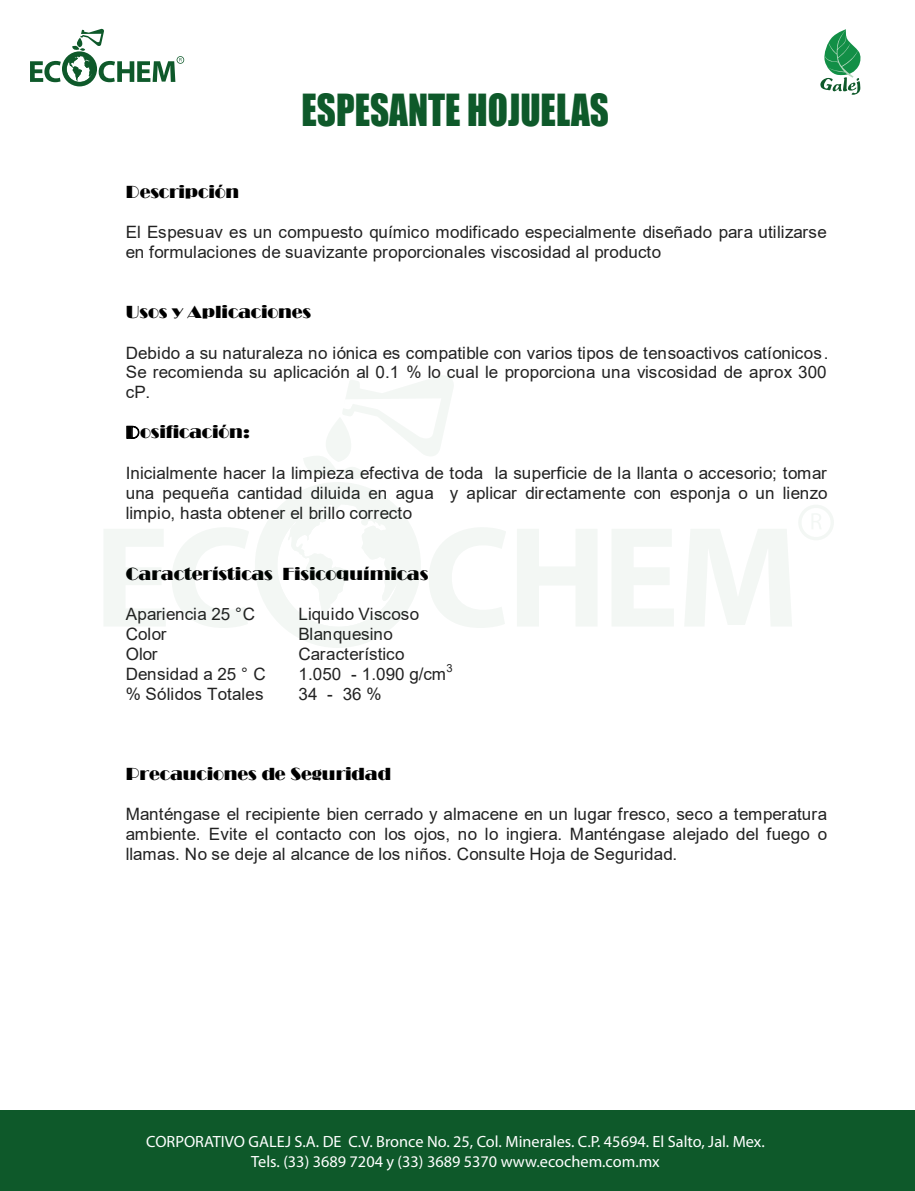
<style>
.page{position:relative;width:915px;height:1191px;background:#fff}
.page>*{position:absolute;margin:0;border:0;box-sizing:border-box;transform-origin:0 0}
.t1{font:40.65px "Impact";color:#0e592a;scale:.91 1}
.t2{font:18.15px "Broadway";letter-spacing:-.005em;color:#000}
.t3{font:17.1px/20px "Arial";letter-spacing:.005em;color:#222}
.t4{font:16.2px/19.5px "Myriad Pro";color:#fff;text-align:center}
.t5{font:11.1px "Arial";color:#222}
</style>
<div class="page">
<svg style="left:126px;top:426px;width:13px;height:13px"></svg>
<svg style="left:104px;top:528px;width:145px;height:100px"></svg>
<svg style="left:517px;top:529px;width:80px;height:97px"></svg>
<svg style="left:612px;top:529px;width:61px;height:97px"></svg>
<svg style="left:685px;top:529px;width:106px;height:97px"></svg>
<svg style="left:255px;top:376px;width:251px;height:272px"></svg>
<svg style="left:799px;top:505px;width:34px;height:35px"></svg>
<svg style="left:30px;top:29px;width:154px;height:57px"></svg>
<svg style="left:820px;top:29px;width:41px;height:66px"></svg>
<div style="left:1px;top:1110px;width:913px;height:81px;background:#0e592a"></div>
<h1 class="t1" style="left:301px;top:78px;width:339px">ESPESANTE HOJUELAS</h1>
<p class="t2" style="left:126px;top:181px;width:115px">Descripción</p>
<p class="t3" style="left:126px;top:222px;width:702px">El Espesuav es un compuesto químico modificado especialmente diseñado para utilizarse en formulaciones de suavizante proporcionales viscosidad al producto</p>
<p class="t2" style="left:126px;top:301px;width:187px">Usos y Aplicaciones</p>
<p class="t3" style="left:126px;top:343px;width:704px;text-align:justify">Debido a su naturaleza no iónica es compatible con varios tipos de tensoactivos catíonicos.<br>Se recomienda su aplicación al 0.1 % lo cual le proporciona una viscosidad de aprox 300 cP.</p>
<p class="t2" style="left:126px;top:422px;width:125px">Dosificación:</p>
<p class="t3" style="left:126px;top:463px;width:703px;text-align:justify">Inicialmente hacer la limpieza efectiva de toda la superficie de la llanta o accesorio; tomar una pequeña cantidad diluida en agua y aplicar directamente con esponja o un lienzo limpio, hasta obtener el brillo correcto</p>
<p class="t2" style="left:126px;top:563px;width:304px">Características Fisicoquímicas</p>
<p class="t3" style="left:126px;top:604px;width:131px">Apariencia 25 °C</p>
<p class="t3" style="left:298px;top:604px;width:122px">Liquido Viscoso</p>
<p class="t3" style="left:126px;top:624px;width:141px">Color<br>Olor<br>Densidad a 25 ° C % Sólidos Totales</p>
<p class="t3" style="left:298px;top:624px;width:149px">Blanquesino<br>Característico<br>1.050 - 1.090 g/cm</p>
<p class="t5" style="left:446px;top:660px;width:8px">3</p>
<p class="t3" style="left:298px;top:684px;width:85px">34 - 36%</p>
<p class="t2" style="left:126px;top:763px;width:267px">Precauciones de Seguridad</p>
<p class="t3" style="left:126px;top:804px;width:702px;text-align:justify">Manténgase el recipiente bien cerrado y almacene en un lugar fresco, seco a temperatura ambiente. Evite el contacto con los ojos, no lo ingiera. Manténgase alejado del fuego o llamas. No se deje al alcance de los niños. Consulte Hoja de Seguridad.</p>
<p class="t4" style="left:146px;top:1131px;width:620px">CORPORATIVO GALEJ S.A. DE C.V. Bronce No. 25, Col. Minerales. C.P. 45694. El Salto, Jal. Mex.<br>Tels. (33) 3689 7204 y (33) 3689 5370 www.ecochem.com.mx</p>
</div>
